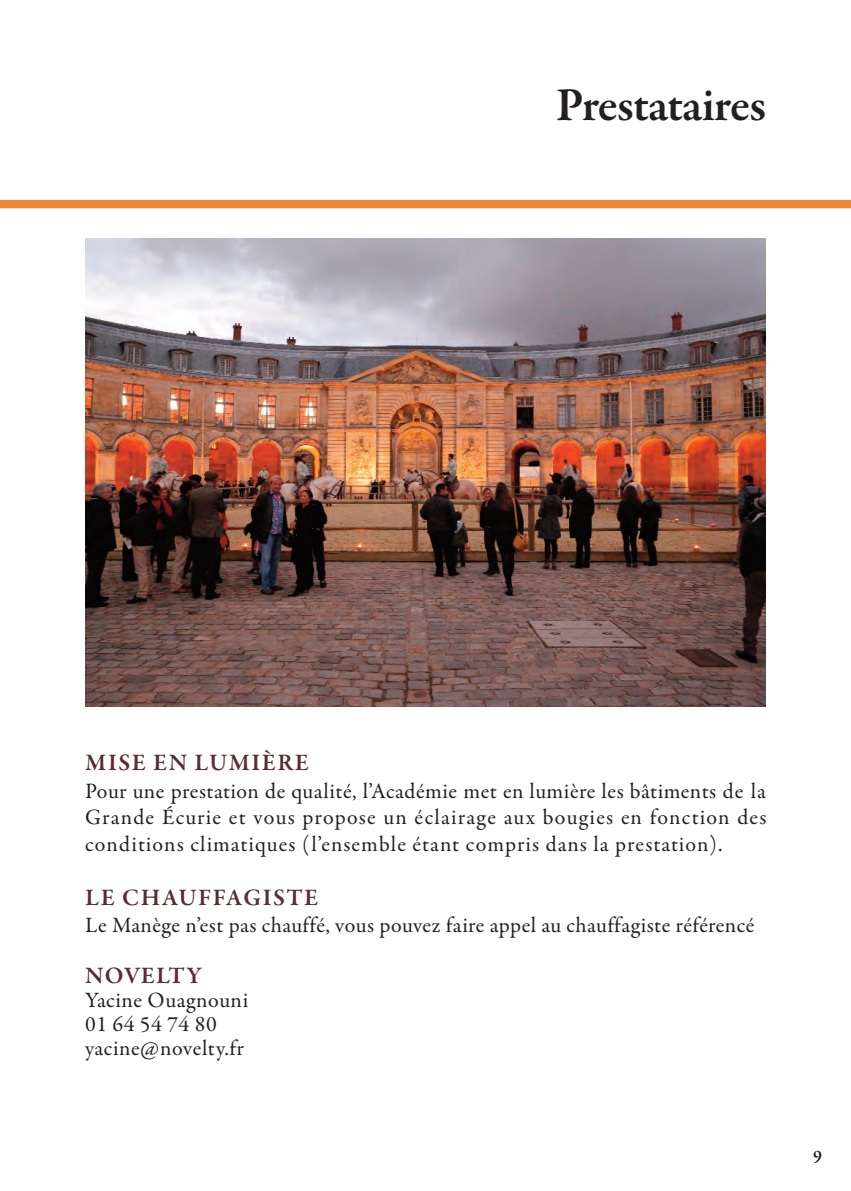
<style>
.page{position:relative;width:851px;height:1191px;background:#fff}
.page>*{position:absolute;margin:0;border:0;box-sizing:border-box;transform-origin:0 0}
.t1{font:600 48px "Garamond Premr Pro";letter-spacing:-.015em;color:#231f20}
.t2{font:600 24px "Garamond Premr Pro";letter-spacing:.06em;color:#582c30}
.t3{font:600 24px "Garamond Premr Pro";letter-spacing:.035em;color:#582c30}
.t4{font:22px/26.4px "Garamond Premr Pro";letter-spacing:.025em;color:#231f20;text-align:justify}
.t5{font:600 18px "Garamond Premr Pro";color:#231f20}
</style>
<div class="page">
<img style="left:85px;top:238px;width:680px;height:468px">
<div style="left:0;top:200px;width:850px;height:8px;background:#ef8739"></div>
<h1 class="t1" style="left:556px;top:86px;width:211px">Prestataires</h1>
<p class="t2" style="left:85px;top:753px;width:225px">MISE EN LUMIÈRE</p>
<p class="t4" style="left:85px;top:779px;width:682px">Pour une prestation de qualité, l’Académie met en lumière les bâtiments de la Grande écurie et vous propose un éclairage aux bougies en fonction des conditions climatiques (l’ensemble étant compris dans la prestation).</p>
<p class="t2" style="left:85px;top:888px;width:234px">LE CHAUFFAGISTE</p>
<p class="t4" style="left:85px;top:914px;width:670px">Le Manège n’est pas chauffé, vous pouvez faire appel au chauffagiste référencé</p>
<p class="t3" style="left:85px;top:965px;width:118px">NOVELTY</p>
<p class="t4" style="left:85px;top:989px;width:165px;line-height:24px;text-align:left">Yacine Ouagnouni<br>01 64 54 74 80 yacine@novelty.fr</p>
<p class="t5" style="left:813px;top:1149px;width:10px">9</p>
</div>
